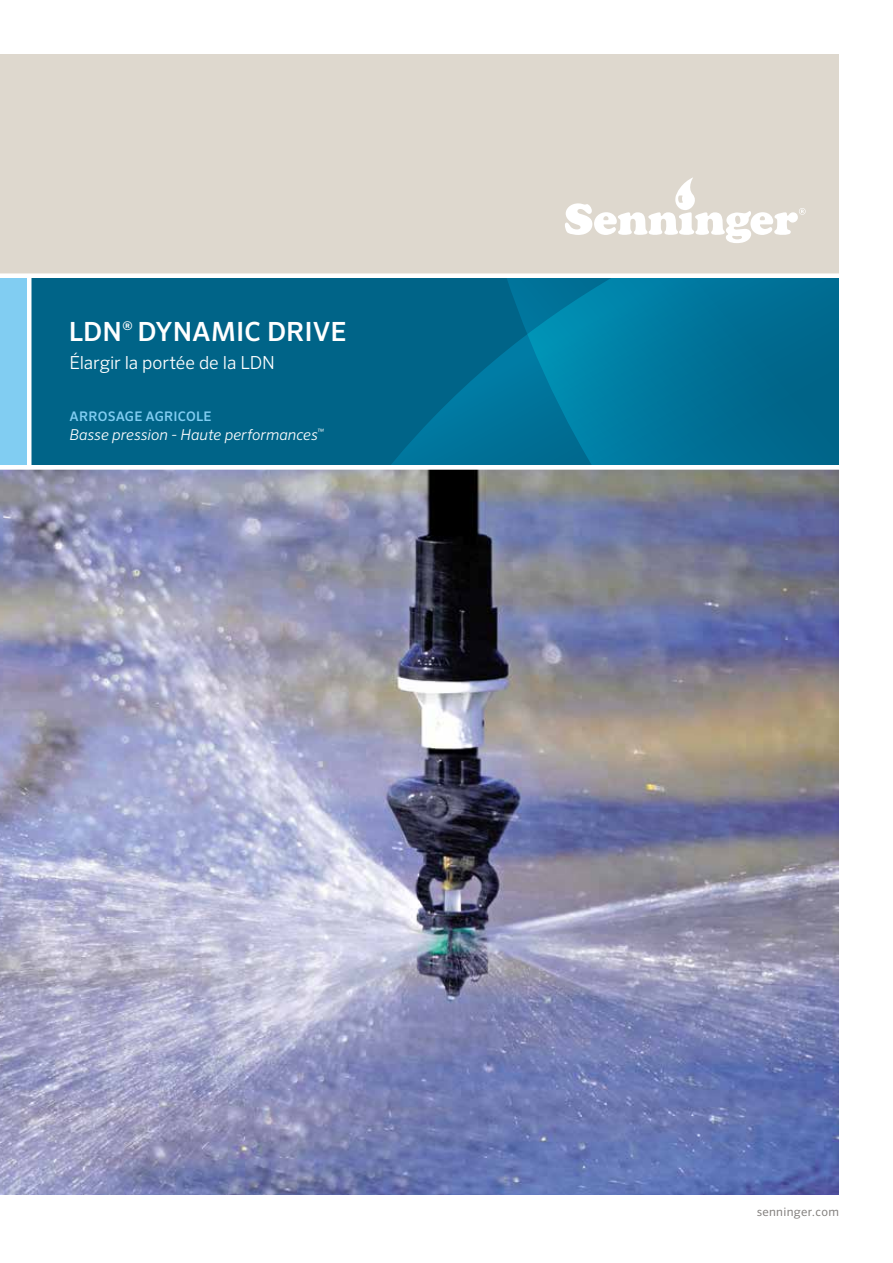
<style>
.page{position:relative;width:893px;height:1263px;background:#fff}
.page>*{position:absolute;margin:0;border:0;box-sizing:border-box;transform-origin:0 0}
.t1{font:500 26.4px "Sero Pro";color:#fff}
.t2{font:300 18px "Sero Pro";letter-spacing:-.005em;color:#fff}
.t3{font:italic 300 15px "Sero Pro";color:#fff}
.t4{font:500 13.2px "Sero Pro";letter-spacing:.01em;color:#81cdf2}
.t5{font:12px "Sero Pro";letter-spacing:.025em;color:#858280}
</style>
<div class="page">
<div style="left:0;top:54px;width:839px;height:221px;background:#ded8ce"></div>
<div style="left:32px;top:278px;width:807px;height:187px;background:#006488"></div>
<svg style="left:409px;top:278px;width:430px;height:187px"></svg>
<div style="left:0;top:279px;width:27px;height:186px;background:#81cdf2"></div>
<img style="left:0;top:470px;width:839px;height:724px">
<div style="left:0;top:273px;width:845px;height:5px;background:#fff"></div>
<svg style="left:565px;top:177px;width:241px;height:66px"></svg>
<h1 class="t1" style="left:69px;top:316px;width:279px">LDN<sup>®</sup> DYNAMIC DRIVE</h1>
<p class="t2" style="left:70px;top:352px;width:207px">Élargir la portée de la LDN</p>
<p class="t4" style="left:70px;top:409px;width:143px">ARROSAGE AGRICOLE</p>
<p class="t3" style="left:70px;top:426px;width:256px">Basse pression - Haute performances<sup>™</sup></p>
<p class="t5" style="left:757px;top:1205px;width:84px">senninger.com</p>
</div>
